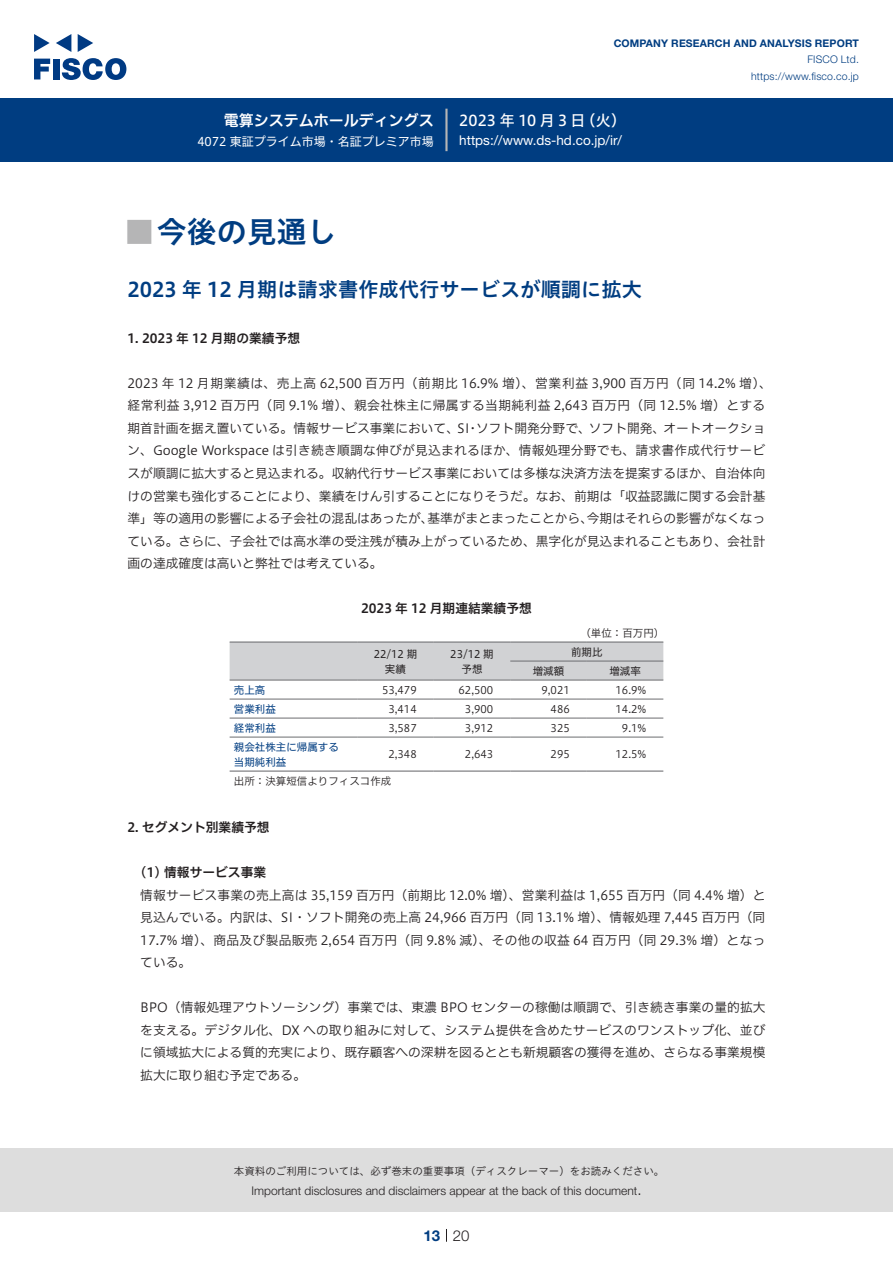
<style>
.page{position:relative;width:893px;height:1263px;background:#fff}
.page>*{position:absolute;margin:0;border:0;box-sizing:border-box;transform-origin:0 0}
.t1{font:30px "Hiragino UD Sans Std N W6";color:#003d81}
.t2{font:24px "Hiragino UD Sans Std N W6";color:#b5b5b6}
.t3{font:20.25px "Hiragino UD Sans Std W6";color:#003d81}
.t4{font:15px "Hiragino UD Sans F Std N W6";color:#fff}
.t5{font:15px "Hiragino UD Sans F Std N W5";letter-spacing:.21em;color:#fff}
.t6{font:300 15px "Helvetica Neue LT Std";color:#231f20}
.t7{font:700 15px "Helvetica Neue LT Std";color:#003d81}
.t8{font:13.5px "Helvetica Neue LT Std";color:#fff}
.t9{font:12.75px/22.5px "Hiragino UD Sans F Std N W3";color:#231f20;text-align:justify}
.t10{font:12.75px "Hiragino UD Sans F Std N W3";letter-spacing:.055em;color:#231f20}
.t11{font:12.75px "Hiragino UD Sans F Std N W3";letter-spacing:.03em;color:#231f20}
.t12{font:12.75px "Hiragino UD Sans F Std N W3";letter-spacing:.02em;color:#231f20}
.t13{font:12.75px "Hiragino UD Sans F Std N W6";color:#231f20}
.t14{font:300 12px "Helvetica Neue LT Std";color:#231f20}
.t15{font:12px "Hiragino UD Sans F Std N W4";color:#fff}
.t16{font:10.5px "Hiragino UD Sans F Std N W3";color:#231f20}
.t17{font:10.5px "Hiragino UD Sans Std W3";color:#231f20}
.t18{font:700 10.5px "Helvetica Neue LT Std";letter-spacing:.015em;color:#003d81}
.t19{font:300 10.5px/16.5px "Helvetica Neue LT Std";letter-spacing:.015em;color:#003d81;text-align:right}
.t20{font:10.5px/19px "Hiragino UD Sans F Std N W4";color:#003d81}
.t21{font:10.5px/15px "Hiragino UD Sans F Std N W4";color:#231f20;text-align:center}
</style>
<div class="page">
<div style="left:0;top:1148px;width:893px;height:64px;background:#ddd"></div>
<svg style="left:34px;top:59px;width:16px;height:20px"></svg>
<div style="left:53px;top:59px;width:6px;height:20px;background:#003a83"></div>
<svg style="left:62px;top:58px;width:64px;height:22px"></svg>
<svg style="left:34px;top:34px;width:16px;height:18px"></svg>
<svg style="left:78px;top:34px;width:15px;height:18px"></svg>
<svg style="left:56px;top:34px;width:15px;height:18px"></svg>
<div style="left:0;top:98px;width:893px;height:64px;background:#003d81"></div>
<hr style="left:445px;top:109px;width:3px;height:42px;background:#b5b5b6">
<svg style="left:446px;top:1229px;width:1px;height:13px"></svg>
<div style="left:230px;top:643px;width:433px;height:37px;background:#d1d2d4"></div>
<hr style="left:510px;top:661px;width:77px;height:1px;background:#6c6d70">
<hr style="left:587px;top:661px;width:76px;height:1px;background:#6c6d70">
<hr style="left:230px;top:680px;width:127px;height:1px;background:#6c6d70">
<hr style="left:357px;top:680px;width:77px;height:1px;background:#6c6d70">
<hr style="left:434px;top:680px;width:76px;height:1px;background:#6c6d70">
<hr style="left:510px;top:680px;width:77px;height:1px;background:#6c6d70">
<hr style="left:587px;top:680px;width:76px;height:1px;background:#6c6d70">
<hr style="left:230px;top:699px;width:127px;height:1px;background:#6c6d70">
<hr style="left:357px;top:699px;width:77px;height:1px;background:#6c6d70">
<hr style="left:434px;top:699px;width:76px;height:1px;background:#6c6d70">
<hr style="left:510px;top:699px;width:77px;height:1px;background:#6c6d70">
<hr style="left:587px;top:699px;width:76px;height:1px;background:#6c6d70">
<hr style="left:230px;top:718px;width:127px;height:1px;background:#6c6d70">
<hr style="left:357px;top:718px;width:77px;height:1px;background:#6c6d70">
<hr style="left:434px;top:718px;width:76px;height:1px;background:#6c6d70">
<hr style="left:510px;top:718px;width:77px;height:1px;background:#6c6d70">
<hr style="left:587px;top:718px;width:76px;height:1px;background:#6c6d70">
<hr style="left:230px;top:737px;width:127px;height:1px;background:#6c6d70">
<hr style="left:357px;top:737px;width:77px;height:1px;background:#6c6d70">
<hr style="left:434px;top:737px;width:76px;height:1px;background:#6c6d70">
<hr style="left:510px;top:737px;width:77px;height:1px;background:#6c6d70">
<hr style="left:587px;top:737px;width:76px;height:1px;background:#6c6d70">
<hr style="left:230px;top:641px;width:127px;height:2px;background:#6c6d70">
<hr style="left:357px;top:641px;width:77px;height:2px;background:#6c6d70">
<hr style="left:434px;top:641px;width:76px;height:2px;background:#6c6d70">
<hr style="left:510px;top:641px;width:77px;height:2px;background:#6c6d70">
<hr style="left:587px;top:641px;width:76px;height:2px;background:#6c6d70">
<hr style="left:230px;top:770px;width:127px;height:2px;background:#6c6d70">
<hr style="left:357px;top:770px;width:77px;height:2px;background:#6c6d70">
<hr style="left:434px;top:770px;width:76px;height:2px;background:#6c6d70">
<hr style="left:510px;top:770px;width:77px;height:2px;background:#6c6d70">
<hr style="left:587px;top:770px;width:76px;height:2px;background:#6c6d70">
<p class="t4" style="left:224px;top:109px;width:212px">電算システムホールディングス</p>
<p class="t15" style="left:197px;top:132px;width:238px">4072 東証プライム市場・名証プレミア市場</p>
<p class="t18" style="left:614px;top:37px;width:247px">COMPANY RESEARCH AND ANALYSIS REPORT</p>
<p class="t19" style="left:751px;top:51px;width:109px">FISCO Ltd. https://www.fisco.co j p.</p>
<p class="t5" style="left:581px;top:109px;width:47px">（火(</p>
<p class="t5" style="left:459px;top:109px;width:128px">2023年10月3日</p>
<p class="t8" style="left:459px;top:132px;width:164px">https: / / w w w . d s - h d . c o j p. /i r/</p>
<h1 class="t1" style="left:157px;top:209px;width:181px">今後の見通し</h1>
<h2 class="t2" style="left:128px;top:213px;width:25px">█</h2>
<h3 class="t3" style="left:128px;top:274px;width:516px">2023 年 12 月期は請求書作成代行サービスが順調に拡大</h3>
<p class="t13" style="left:128px;top:328px;width:174px">1. 2023 年 12 月期の業績予想</p>
<p class="t10" style="left:128px;top:374px;width:646px">2023 年 12 月期業績は、売上高 62,500 百万円（前期比 16.9% 増）、営業利益 3,900 百万円（同 14.2% 増、(</p>
<p class="t11" style="left:128px;top:396px;width:639px">経常利益 3,912 百万円（同 9.1% 増）、親会社株主に帰属する当期純利益 2,643 百万円（同 12.5% 増）とする</p>
<p class="t9" style="left:663px;top:416px;width:103px">オートオークショ</p>
<p class="t9" style="left:128px;top:416px;width:333px">期首計画を据え置いている。情報サービス事業において、</p>
<p class="t12" style="left:128px;top:441px;width:639px">ン、Google Workspace は引き続き順調な伸びが見込まれるほか、情報処理分野でも、請求書作成代行サービ</p>
<p class="t9" style="left:128px;top:461px;width:639px">スが順調に拡大すると見込まれる。収納代行サービス事業においては多様な決済方法を提案するほか、自治体向</p>
<p class="t9" style="left:128px;top:484px;width:639px">けの営業も強化することにより、業績をけん引することになりそうだ。なお、前期は「収益認識に関する会計基</p>
<p class="t9" style="left:587px;top:506px;width:180px">今期はそれらの影響がなくなっ</p>
<p class="t9" style="left:476px;top:416px;width:116px">ソフト開発分野で、</p>
<p class="t9" style="left:589px;top:416px;width:78px">ソフト開発、</p>
<p class="t9" style="left:457px;top:416px;width:14px">SI</p>
<p class="t9" style="left:467px;top:416px;width:14px">・</p>
<p class="t9" style="left:128px;top:506px;width:639px;text-align:left">準」等の適用の影響による子会社の混乱はあったが、<br>ている。さらに、子会社では高水準の受注残が積み上がっているため、黒字化が見込まれることもあり、会社計画の達成確度は高いと弊社では考えている。</p>
<p class="t13" style="left:361px;top:598px;width:172px">2023 年 12 月期連結業績予想</p>
<p class="t16" style="left:580px;top:625px;width:85px">（単位：百万円(</p>
<p class="t21" style="left:374px;top:645px;width:45px">22/12 期実績</p>
<p class="t21" style="left:450px;top:645px;width:45px">23/12 期予想</p>
<p class="t21" style="left:571px;top:643px;width:33px">前期比</p>
<p class="t9" style="left:427px;top:506px;width:167px">基準がまとまったことから、</p>
<p class="t21" style="left:609px;top:662px;width:33px">増減率</p>
<p class="t21" style="left:533px;top:662px;width:33px">増減額</p>
<p class="t20" style="left:234px;top:679px;width:33px">売上高</p>
<p class="t20" style="left:234px;top:698px;width:43px">営業利益</p>
<p class="t16" style="left:382px;top:682px;width:36px">53,479</p>
<p class="t16" style="left:388px;top:701px;width:30px">3,414</p>
<p class="t16" style="left:459px;top:682px;width:36px">62,500</p>
<p class="t16" style="left:465px;top:701px;width:30px">3,900</p>
<p class="t16" style="left:541px;top:682px;width:30px">9,021</p>
<p class="t16" style="left:551px;top:701px;width:21px">486</p>
<p class="t16" style="left:616px;top:682px;width:32px">16.9%</p>
<p class="t16" style="left:616px;top:701px;width:32px">14.2%</p>
<p class="t20" style="left:234px;top:717px;width:106px">経常利益<br>親会社株主に帰属する</p>
<p class="t16" style="left:388px;top:720px;width:30px">3,587</p>
<p class="t16" style="left:465px;top:720px;width:30px">3,912</p>
<p class="t16" style="left:551px;top:720px;width:21px">325</p>
<p class="t16" style="left:622px;top:720px;width:26px">9.1%</p>
<p class="t16" style="left:465px;top:746px;width:30px">2,643</p>
<p class="t16" style="left:388px;top:746px;width:30px">2,348</p>
<p class="t16" style="left:551px;top:746px;width:21px">295</p>
<p class="t16" style="left:616px;top:746px;width:32px">12.5%</p>
<p class="t20" style="left:234px;top:751px;width:54px">当期純利益</p>
<p class="t16" style="left:234px;top:773px;width:159px">出所：決算短信よりフィスコ作成</p>
<p class="t13" style="left:128px;top:817px;width:144px">2. セグメント別業績予想</p>
<p class="t13" style="left:140px;top:862px;width:127px">1( ) 情報サービス事業</p>
<p class="t9" style="left:140px;top:883px;width:627px">情報サービス事業の売上高は 35,159 百万円（前期比 12.0% 増）、営業利益は 1,655 百万円（同 4.4% 増）と見込んでいる。内訳は、SI・ソフト開発の売上高 24,966 百万円（同 13.1% 増）、情報処理 7,445 百万円（同17.7% 増）、商品及び製品販売 2,654 百万円（同 9.8% 減）、その他の収益 64 百万円（同 29.3% 増）となっている。</p>
<p class="t9" style="left:140px;top:995px;width:627px">BPO（情報処理アウトソーシング）事業では、東濃 BPO センターの稼働は順調で、引き続き事業の量的拡大を支える。デジタル化、DX への取り組みに対して、システム提供を含めたサービスのワンストップ化、並びに領域拡大による質的充実により、既存顧客への深耕を図るととも新規顧客の獲得を進め、さらなる事業規模拡大に取り組む予定である。</p>
<p class="t17" style="left:234px;top:1163px;width:432px">本資料のご利用については、必ず巻末の重要事項（ディスクレーマー）をお読みください。</p>
<p class="t6" style="left:637px;top:1180px;width:6px">.</p>
<p class="t14" style="left:251px;top:1183px;width:387px">Important disclosures and disclaimers appear at the back of this document</p>
<p class="t7" style="left:423px;top:1226px;width:18px">13</p>
<p class="t6" style="left:453px;top:1226px;width:18px">20</p>
</div>
